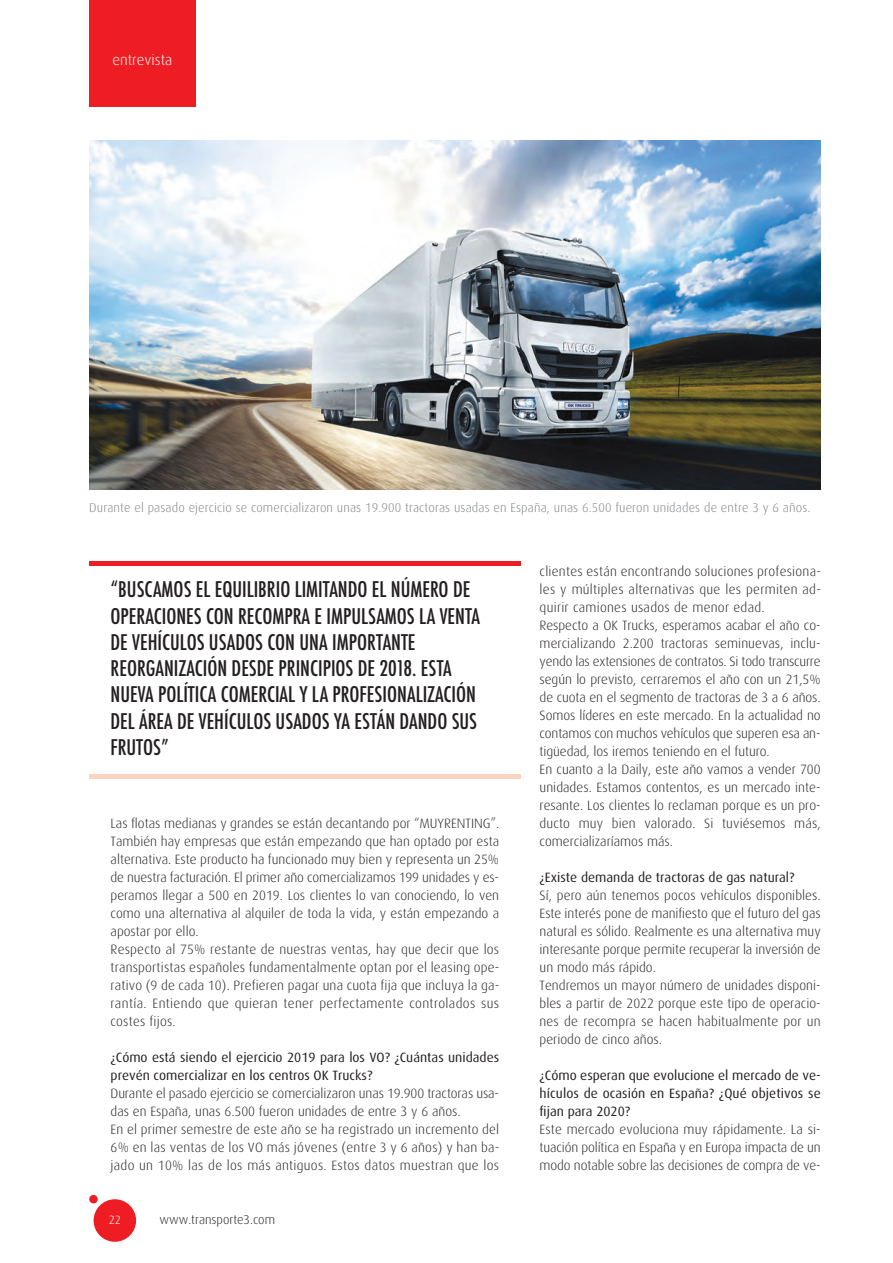
<style>
.page{position:relative;width:893px;height:1263px;background:#fff}
.page>*{position:absolute;margin:0;border:0;box-sizing:border-box;transform-origin:0 0}
.t1{font:500 condensed 21px/26.2px "Futura";color:#231f20}
.t2{font:300 15px "Dax";color:#fff}
.t3{font:300 13.5px/18px "Dax";color:#231f20}
.t4{font:300 12.75px "Dax";letter-spacing:.01em;color:#808285}
.t5{font:300 12.75px "Dax";color:#231f20}
.t6{font:300 12px "Dax";color:#fff}
.s1{font-weight:400}
</style>
<div class="page">
<div style="left:89px;top:0;width:107px;height:106px;background:#ee1d23"></div>
<div style="left:94px;top:1199px;width:42px;height:43px;background:#ee1d23;border-radius:50%"></div>
<div style="left:89px;top:1195px;width:9px;height:8px;background:#ee1d23;border-radius:50%"></div>
<div style="left:89px;top:561px;width:431px;height:5px;background:#ee1d23"></div>
<hr style="left:89px;top:774px;width:431px;height:4px;background:#fcd2c0">
<img style="left:89px;top:140px;width:732px;height:349px">
<p class="t2" style="left:113px;top:53px;width:61px">entrevista</p>
<p class="t4" style="left:89px;top:502px;width:723px">Durante el pasado ejercicio se comercializaron unas 19.900 tractoras usadas en España, unas 6.500 fueron unidades de entre 3 y 6 años.</p>
<p class="t1" style="left:111px;top:577px;width:371px">“BUSCAMOS EL EQUILIBRIO LIMITANDO EL NÚMERO DE OPERACIONES CON RECOMPRA E IMPULSAMOS LA VENTA DE VEHÍCULOS USADOS CON UNA IMPORTANTE REORGANIZACIÓN DESDE PRINCIPIOS DE 2018. ESTA NUEVA POLÍTICA COMERCIAL Y LA PROFESIONALIZACIÓN DEL ÁREA DE VEHÍCULOS USADOS YA ESTÁN DANDO SUS FRUTOS”</p>
<p class="t3" style="left:111px;top:815px;width:390px">Las flotas medianas y grandes se están decantando por “MUYRENTING”.<br>También hay empresas que están empezando que han optado por esta alternativa. Este producto ha funcionado muy bien y representa un 25% de nuestra facturación. El primer año comercializamos 199 unidades y es&shy;peramos llegar a 500 en 2019. Los clientes lo van conociendo, lo ven como una alternativa al alquiler de toda la vida, y están empezando a apostar por ello.<br>Respecto al 75% restante de nuestras ventas, hay que decir que los transportistas españoles fundamentalmente optan por el leasing ope&shy;rativo (9 de cada 10). Prefieren pagar una cuota fija que incluya la ga&shy;rantía. Entiendo que quieran tener perfectamente controlados sus costes fijos.</p>
<p class="t3" style="left:111px;top:1049px;width:390px"><span class="s1">¿Cómo está siendo el ejercicio 2019 para los VO? ¿Cuántas unidades prevén comercializar en los centros OK Trucks?<br></span>Durante el pasado ejercicio se comercializaron unas 19.900 tractoras usa&shy;das en España, unas 6.500 fueron unidades de entre 3 y 6 años.<br>En el primer semestre de este año se ha registrado un incremento del 6% en las ventas de los VO más jóvenes (entre 3 y 6 años) y han ba&shy;jado un 10% las de los más antiguos. Estos datos muestran que los</p>
<p class="t6" style="left:109px;top:1215px;width:14px">22</p>
<p class="t5" style="left:159px;top:1214px;width:117px">www.transporte3.com</p>
<p class="t3" style="left:540px;top:564px;width:283px">clientes están encontrando soluciones profesiona&shy;les y múltiples alternativas que les permiten ad&shy;quirir camiones usados de menor edad.<br>Respecto a OK Trucks, esperamos acabar el año co&shy;mercializando 2.200 tractoras seminuevas, inclu&shy;yendo las extensiones de contratos. Si todo transcurre según lo previsto, cerraremos el año con un 21,5% de cuota en el segmento de tractoras de 3 a 6 años.<br>Somos líderes en este mercado. En la actualidad no contamos con muchos vehículos que superen esa an&shy;tigüedad, los iremos teniendo en el futuro.<br>En cuanto a la Daily, este año vamos a vender 700 unidades. Estamos contentos, es un mercado inte&shy;resante. Los clientes lo reclaman porque es un pro&shy;ducto muy bien valorado. Si tuviésemos más, comercializaríamos más.</p>
<p class="t3" style="left:540px;top:869px;width:283px"><span class="s1">¿Existe demanda de tractoras de gas natural?<br></span>Sí, pero aún tenemos pocos vehículos disponibles.<br>Este interés pone de manifiesto que el futuro del gas natural es sólido. Realmente es una alternativa muy interesante porque permite recuperar la inversión de un modo más rápido.<br>Tendremos un mayor número de unidades disponi&shy;bles a partir de 2022 porque este tipo de operacio&shy;nes de recompra se hacen habitualmente por un periodo de cinco años.</p>
<p class="t3" style="left:540px;top:1067px;width:283px"><span class="s1">¿Cómo esperan que evolucione el mercado de ve&shy;hículos de ocasión en España? ¿Qué objetivos se fijan para 2020?<br></span>Este mercado evoluciona muy rápidamente. La si&shy;tuación política en España y en Europa impacta de un modo notable sobre las decisiones de compra de ve-</p>
</div>
